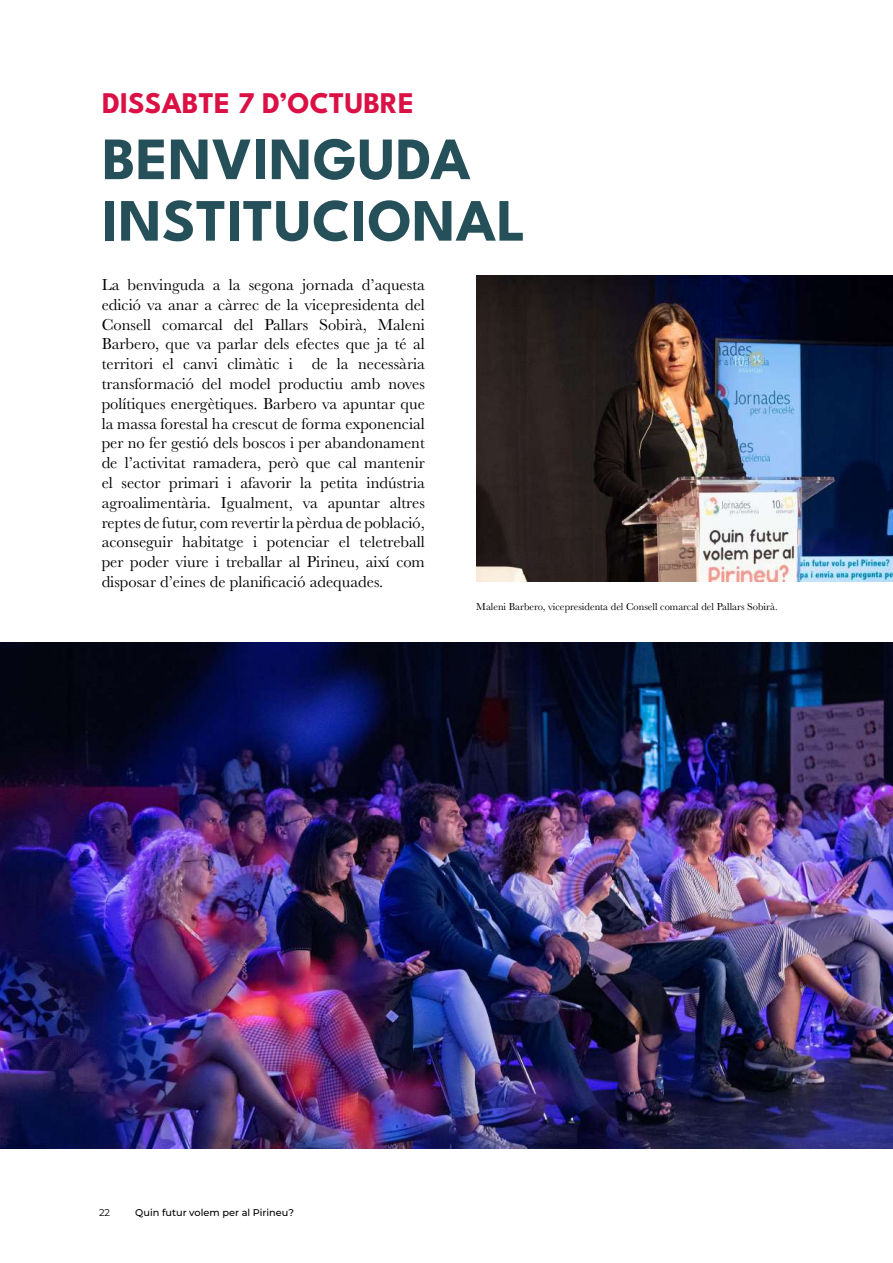
<style>
.page{position:relative;width:893px;height:1263px;background:#fff}
.page>*{position:absolute;margin:0;border:0;box-sizing:border-box;transform-origin:0 0}
.t1{font:700 60px/61.5px "League Spartan";letter-spacing:.005em;color:#25505a}
.t2{font:700 30px "League Spartan";color:#db1145}
.t3{font:16.5px/19.8px "Baskerville";color:#000;text-align:justify}
.t4{font:10.5px "Baskerville";color:#000}
.t5{font:100 9.75px "Montserrat";color:#000}
</style>
<div class="page">
<img style="left:476px;top:275px;width:417px;height:306px">
<img style="left:0;top:642px;width:893px;height:506px">
<h2 class="t2" style="left:102px;top:80px;width:313px">DISSABTE 7 D’OCTUBRE</h2>
<h1 class="t1" style="left:102px;top:123px;width:425px">BENVINGUDA<br>INSTITUCIONAL</h1>
<p class="t3" style="left:102px;top:275px;width:325px">La benvinguda a la segona jornada d’aquesta edició va anar a càrrec de la vicepresidenta del Consell comarcal del Pallars Sobirà, Maleni Barbero, que va parlar dels efectes que ja té al territori el canvi climàtic i de la necessària transformació del model productiu amb noves polítiques energètiques. Barbero va apuntar que la massa forestal ha crescut de forma exponencial per no fer gestió dels boscos i per abandonament de l’activitat ramadera, però que cal mantenir el sector primari i afavorir la petita indústria agroalimentària. Igualment, va apuntar altres reptes de futur, com revertir la pèrdua de població, aconseguir habitatge i potenciar el teletreball per poder viure i treballar al Pirineu, així com disposar d’eines de planificació adequades.</p>
<p class="t4" style="left:476px;top:600px;width:303px">Maleni Barbero, vicepresidenta del Consell comarcal del Pallars Sobirà.</p>
<p class="t5" style="left:99px;top:1206px;width:13px">22</p>
<p class="t5" style="left:135px;top:1206px;width:160px">Quin futur volem per al Pirineu?</p>
</div>
